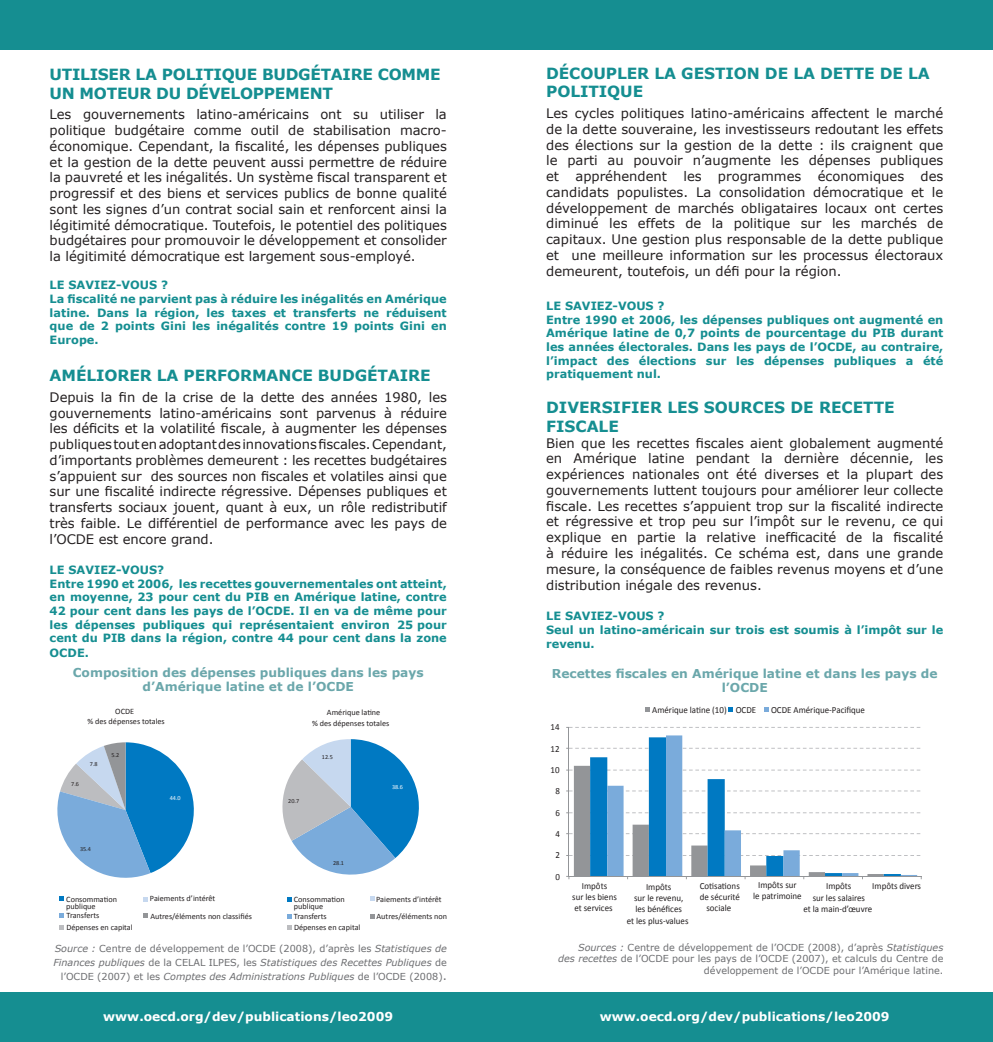
<style>
.page{position:relative;width:993px;height:1042px;background:#fff}
.page>*{position:absolute;margin:0;border:0;box-sizing:border-box;transform-origin:0 0}
.t1{font:700 15.4px/18.6px "Verdana";letter-spacing:-.005em;color:#158e91}
.t2{font:13.12px/15.8px "Verdana";letter-spacing:-.005em;color:#231f20;text-align:justify}
.t3{font:700 12.25px/14.7px "Verdana";color:#6ba7ab;text-align:center}
.t4{font:700 12.25px "Verdana";color:#fff}
.t5{font:700 11.38px/13.7px "Verdana";color:#158e91;text-align:justify}
.source{font:italic 9.62px/14px "Verdana";color:#6c6d70;text-align:right}
.source-2{font:9.62px/11.5px "Verdana";color:#6c6d70;text-align:right}
.t6{font:9.45px/11.2px "Calibri";color:#231f20;text-align:center;scale:.95 1}
.t7{font:8.22px/10.8px "Calibri";color:#231f20}
.t8{font:6.12px "Calibri";color:#231f20}
.t9{font:6.12px "Calibri";color:#fff}
.s1{font-style:normal}
.s2{font-style:normal;font-size:11.38px}
.s3{font-style:italic}
</style>
<div class="page">
<div style="left:0;top:0;width:992px;height:50px;background:#158e91"></div>
<div style="left:0;top:992px;width:992px;height:50px;background:#158e91"></div>
<svg style="left:60px;top:896px;width:4px;height:4px"></svg>
<svg style="left:60px;top:913px;width:4px;height:4px"></svg>
<svg style="left:60px;top:925px;width:4px;height:4px"></svg>
<svg style="left:144px;top:897px;width:4px;height:4px"></svg>
<svg style="left:144px;top:914px;width:4px;height:4px"></svg>
<svg style="left:57px;top:742px;width:137px;height:136px"></svg>
<svg style="left:282px;top:739px;width:137px;height:136px"></svg>
<svg style="left:287px;top:897px;width:4px;height:4px"></svg>
<svg style="left:287px;top:914px;width:4px;height:4px"></svg>
<svg style="left:287px;top:925px;width:4px;height:4px"></svg>
<svg style="left:370px;top:897px;width:4px;height:4px"></svg>
<svg style="left:370px;top:914px;width:4px;height:5px"></svg>
<svg style="left:569px;top:727px;width:351px;height:129px"></svg>
<svg style="left:607px;top:735px;width:309px;height:141px"></svg>
<hr style="left:568px;top:727px;width:1px;height:149px;background:#939598">
<hr style="left:568px;top:876px;width:352px;height:1px;background:#939598">
<svg style="left:566px;top:766px;width:317px;height:113px"></svg>
<svg style="left:645px;top:707px;width:4px;height:5px"></svg>
<svg style="left:728px;top:707px;width:4px;height:5px"></svg>
<svg style="left:764px;top:707px;width:4px;height:5px"></svg>
<p class="t1" style="left:50px;top:65px;width:392px">UTILISER LA POLITIQUE BUDGÉTAIRE COMME<br>UN MOTEUR DU DÉVELOPPEMENT</p>
<p class="t2" style="left:50px;top:106px;width:398px">Les gouvernements latino-américains ont su utiliser la politique budgétaire comme outil de stabilisation macro&shy;économique. Cependant, la fiscalité, les dépenses publiques et la gestion de la dette peuvent aussi permettre de réduire la pauvreté et les inégalités. Un système fiscal transparent et progressif et des biens et services publics de bonne qualité sont les signes d’un contrat social sain et renforcent ainsi la légitimité démocratique. Toutefois, le potentiel des politiques budgétaires pour promouvoir le développement et consolider la légitimité démocratique est largement sous-employé.</p>
<p class="t5" style="left:50px;top:278px;width:120px">LE SAVIEZ-VOUS ?</p>
<p class="t5" style="left:50px;top:292px;width:398px">La fiscalité ne parvient pas à réduire les inégalités en Amérique latine. Dans la région, les taxes et transferts ne réduisent que de 2 points Gini les inégalités contre 19 points Gini en Europe.</p>
<p class="t1" style="left:50px;top:366px;width:382px">AMÉLIORER LA PERFORMANCE BUDGÉTAIRE</p>
<p class="t2" style="left:50px;top:389px;width:398px">Depuis la fin de la crise de la dette des années 1980, les gouvernements latino-américains sont parvenus à réduire les déficits et la volatilité fiscale, à augmenter les dépenses publiques tout en adoptant des innovations fiscales. Cependant, d’importants problèmes demeurent : les recettes budgétaires s’appuient sur des sources non fiscales et volatiles ainsi que sur une fiscalité indirecte régressive. Dépenses publiques et transferts sociaux jouent, quant à eux, un rôle redistributif très faible. Le différentiel de performance avec les pays de l’OCDE est encore grand.</p>
<p class="t5" style="left:50px;top:563px;width:116px">LE SAVIEZ-VOUS?</p>
<p class="t5" style="left:50px;top:576px;width:398px">Entre 1990 et 2006, les recettes gouvernementales ont atteint, en moyenne, 23 pour cent du PIB en Amérique latine, contre 42 pour cent dans les pays de l’OCDE. Il en va de même pour les dépenses publiques qui représentaient environ 25 pour cent du PIB dans la région, contre 44 pour cent dans la zone OCDE.</p>
<p class="t3" style="left:73px;top:664px;width:352px">Composition des dépenses publiques dans les pays d’Amérique latine et de l’OCDE</p>
<p class="t7" style="left:87px;top:705px;width:79px;text-align:center">OCDE<br>% des dépenses totales</p>
<p class="t7" style="left:312px;top:706px;width:79px;text-indent:15px">Amérique latine<br>% des dépenses totales</p>
<p class="t8" style="left:111px;top:751px;width:9px">5.2</p>
<p class="t8" style="left:322px;top:753px;width:12px">12.5</p>
<p class="t8" style="left:90px;top:760px;width:9px">7.8</p>
<p class="t8" style="left:71px;top:780px;width:9px">7.6</p>
<p class="t9" style="left:392px;top:783px;width:12px">38.6</p>
<p class="t9" style="left:170px;top:794px;width:12px">44.0</p>
<p class="t8" style="left:288px;top:797px;width:12px">20.7</p>
<p class="t8" style="left:80px;top:845px;width:12px">35.4</p>
<p class="t8" style="left:333px;top:859px;width:12px">28.1</p>
<p class="t7" style="left:66px;top:895px;width:52px;line-height:7px">Consommation publique</p>
<p class="t7" style="left:66px;top:909px;width:68px;line-height:11.5px">Transferts<br>Dépenses en capital</p>
<p class="t7" style="left:150px;top:889px;width:103px;line-height:17.7px">Paiements d’intérêt<br>Autres/éléments non classifiés</p>
<p class="t7" style="left:294px;top:895px;width:52px;line-height:7px">Consommation publique</p>
<p class="t7" style="left:294px;top:909px;width:68px;line-height:11.5px">Transferts<br>Dépenses en capital</p>
<p class="t7" style="left:376px;top:889px;width:103px;line-height:17.7px">Paiements d’intérêt<br>Autres/éléments non classifiés</p>
<p class="source" style="left:53px;top:941px;width:395px">Source : <span class="s1">Centre de développement de l’OCDE (2008), d’après les</span> Statistiques de<br>Finances publiques <span class="s1">de la CELAL ILPES, les</span> Statistiques des Recettes Publiques <span class="s1">de l’OCDE (2007) et les</span> Comptes des Administrations Publiques <span class="s1">de l’OCDE (2008)</span><span class="s2">.</span></p>
<p class="t1" style="left:546px;top:63px;width:385px">DÉCOUPLER LA GESTION DE LA DETTE DE LA<br>POLITIQUE</p>
<p class="t2" style="left:546px;top:105px;width:398px">Les cycles politiques latino-américains affectent le marché de la dette souveraine, les investisseurs redoutant les effets des élections sur la gestion de la dette : ils craignent que le parti au pouvoir n’augmente les dépenses publiques et appréhendent les programmes économiques des candidats populistes. La consolidation démocratique et le développement de marchés obligataires locaux ont certes diminué les effets de la politique sur les marchés de capitaux. Une gestion plus responsable de la dette publique et une meilleure information sur les processus électoraux demeurent, toutefois, un défi pour la région.</p>
<p class="t5" style="left:546px;top:299px;width:120px">LE SAVIEZ-VOUS ?</p>
<p class="t5" style="left:546px;top:312px;width:398px">Entre 1990 et 2006, les dépenses publiques ont augmenté en Amérique latine de 0,7 points de pourcentage du PIB durant les années électorales. Dans les pays de l’OCDE, au contraire, l’impact des élections sur les dépenses publiques a été pratiquement nul.</p>
<p class="t1" style="left:546px;top:398px;width:350px">DIVERSIFIER LES SOURCES DE RECETTE<br>FISCALE</p>
<p class="t2" style="left:546px;top:435px;width:398px">Bien que les recettes fiscales aient globalement augmenté en Amérique latine pendant la dernière décennie, les expériences nationales ont été diverses et la plupart des gouvernements luttent toujours pour améliorer leur collecte fiscale. Les recettes s’appuient trop sur la fiscalité indirecte et régressive et trop peu sur l’impôt sur le revenu, ce qui explique en partie la relative inefficacité de la fiscalité à réduire les inégalités. Ce schéma est, dans une grande mesure, la conséquence de faibles revenus moyens et d’une distribution inégale des revenus.</p>
<p class="t5" style="left:546px;top:608px;width:120px">LE SAVIEZ-VOUS ?</p>
<p class="t5" style="left:546px;top:622px;width:398px;line-height:14.7px">Seul un latino-américain sur trois est soumis à l’impôt sur le revenu.</p>
<p class="t3" style="left:551px;top:665px;width:387px">Recettes fiscales en Amérique latine et dans les pays de l’OCDE</p>
<p class="t6" style="left:550px;top:721px;width:11px">14</p>
<p class="t6" style="left:550px;top:742px;width:11px">12</p>
<p class="t6" style="left:550px;top:764px;width:11px">10</p>
<p class="t6" style="left:555px;top:785px;width:6px">8</p>
<p class="t6" style="left:555px;top:806px;width:6px">6</p>
<p class="t6" style="left:555px;top:828px;width:6px">4</p>
<p class="t6" style="left:555px;top:849px;width:6px">2</p>
<p class="t6" style="left:555px;top:870px;width:6px">0</p>
<p class="t6" style="left:652px;top:703px;width:111px">Amérique latine (10) OCDE</p>
<p class="t6" style="left:770px;top:703px;width:100px">OCDE Amérique-Pacifique</p>
<p class="t6" style="left:572px;top:879px;width:48px">Impôts<br>sur les biens et services</p>
<p class="t6" style="left:626px;top:880px;width:66px">Impôts<br>sur le revenu,<br>les bénéfices<br>et les plus-values</p>
<p class="t6" style="left:699px;top:880px;width:44px">Cotisations de sécurité sociale</p>
<p class="t6" style="left:753px;top:879px;width:53px">Impôts sur<br>le patrimoine</p>
<p class="t6" style="left:803px;top:880px;width:74px">Impôts<br>sur les salaires<br>et la main-d’œuvre</p>
<p class="t6" style="left:872px;top:879px;width:53px">Impôts divers</p>
<p class="source-2" style="left:558px;top:941px;width:386px"><span class="s3">Sources :</span> Centre de développement de l’OCDE (2008), d’après <span class="s3">Statistiques<br>des recettes</span> de l’OCDE pour les pays de l’OCDE (2007), et calculs du Centre de développement de l’OCDE pour l’Amérique latine.</p>
<p class="t4" style="left:103px;top:1009px;width:291px">www.oecd.org/dev/publications/leo2009</p>
<p class="t4" style="left:599px;top:1009px;width:291px">www.oecd.org/dev/publications/leo2009</p>
</div>
